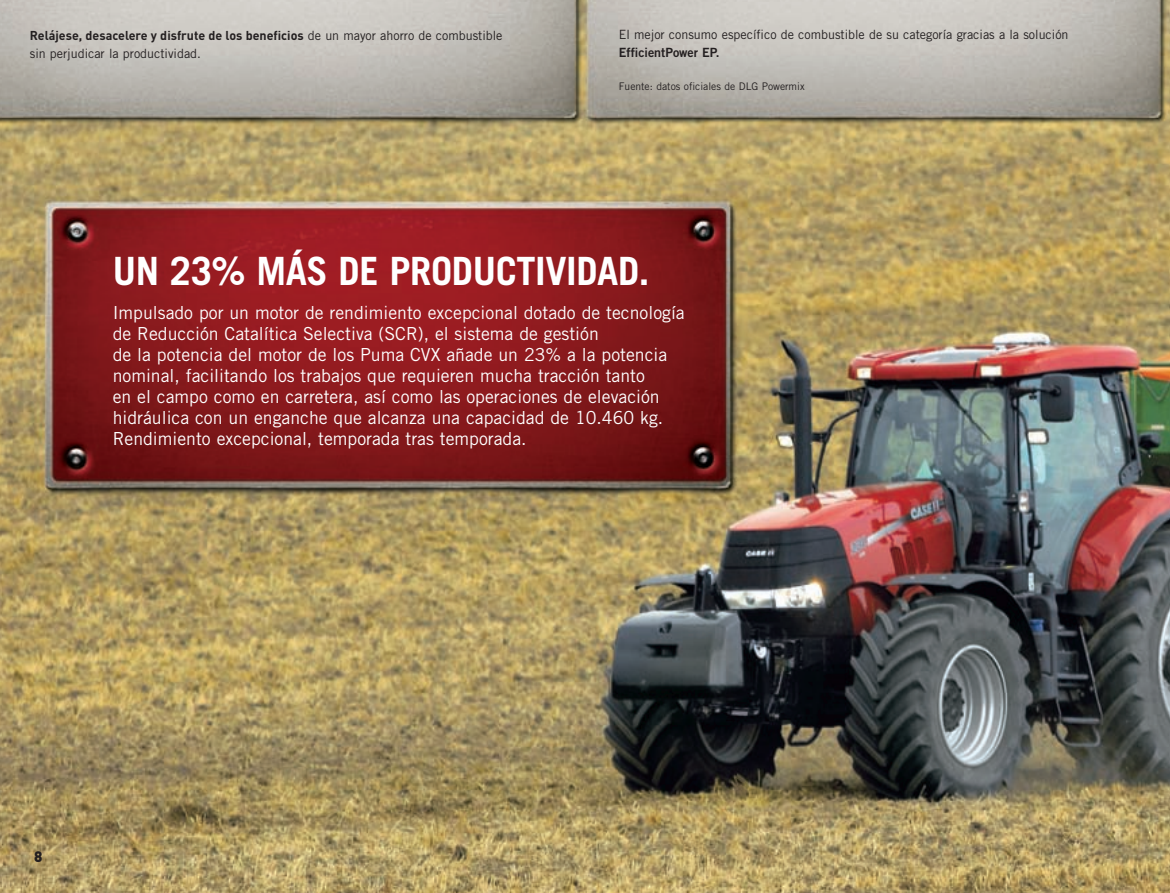
<style>
.page{position:relative;width:1170px;height:893px;background:#fff}
.page>*{position:absolute;margin:0;border:0;box-sizing:border-box;transform-origin:0 0}
.t1{font:700 39px "Trade Gothic";letter-spacing:-.01em;color:#fff}
.t2{font:18px/21px "Trade Gothic";color:#fff}
.t3{font:900 15px "DIN";color:#231f20}
.t4{font:12.75px "Trade Gothic";color:#231f20}
.t5{font:700 12.75px "DIN";color:#231f20}
.t6{font:12.75px "Trade Gothic Bold Two";color:#231f20}
.t7{font:10.5px "Trade Gothic";color:#231f20}
.s1{font-family:"Trade Gothic";font-weight:400}
</style>
<div class="page">
<img style="left:0;top:0;width:1169px;height:893px">
<p class="t5" style="left:30px;top:31px;width:474px">Relájese, desacelere y disfrute de los beneficios <span class="s1">de un mayor ahorro de combustible</span></p>
<p class="t4" style="left:30px;top:49px;width:173px">sin perjudicar la productividad.</p>
<p class="t4" style="left:619px;top:30px;width:451px">El mejor consumo específico de combustible de su categoría gracias a la solución</p>
<p class="t6" style="left:619px;top:48px;width:102px">EfficientPower EP.</p>
<p class="t7" style="left:619px;top:82px;width:187px">Fuente: datos oficiales de DLG Powermix</p>
<h1 class="t1" style="left:113px;top:257px;width:538px">UN 23% MÁS DE PRODUCTIVIDAD.</h1>
<p class="t2" style="left:113px;top:304px;width:573px">Impulsado por un motor de rendimiento excepcional dotado de tecnología de Reducción Catalítica Selectiva (SCR), el sistema de gestión<br>de la potencia del motor de los Puma CVX añade un 23% a la potencia nominal, facilitando los trabajos que requieren mucha tracción tanto<br>en el campo como en carretera, así como las operaciones de elevación hidráulica con un enganche que alcanza una capacidad de 10.460 kg.<br>Rendimiento excepcional, temporada tras temporada.</p>
<p class="t3" style="left:34px;top:851px;width:10px">8</p>
</div>
